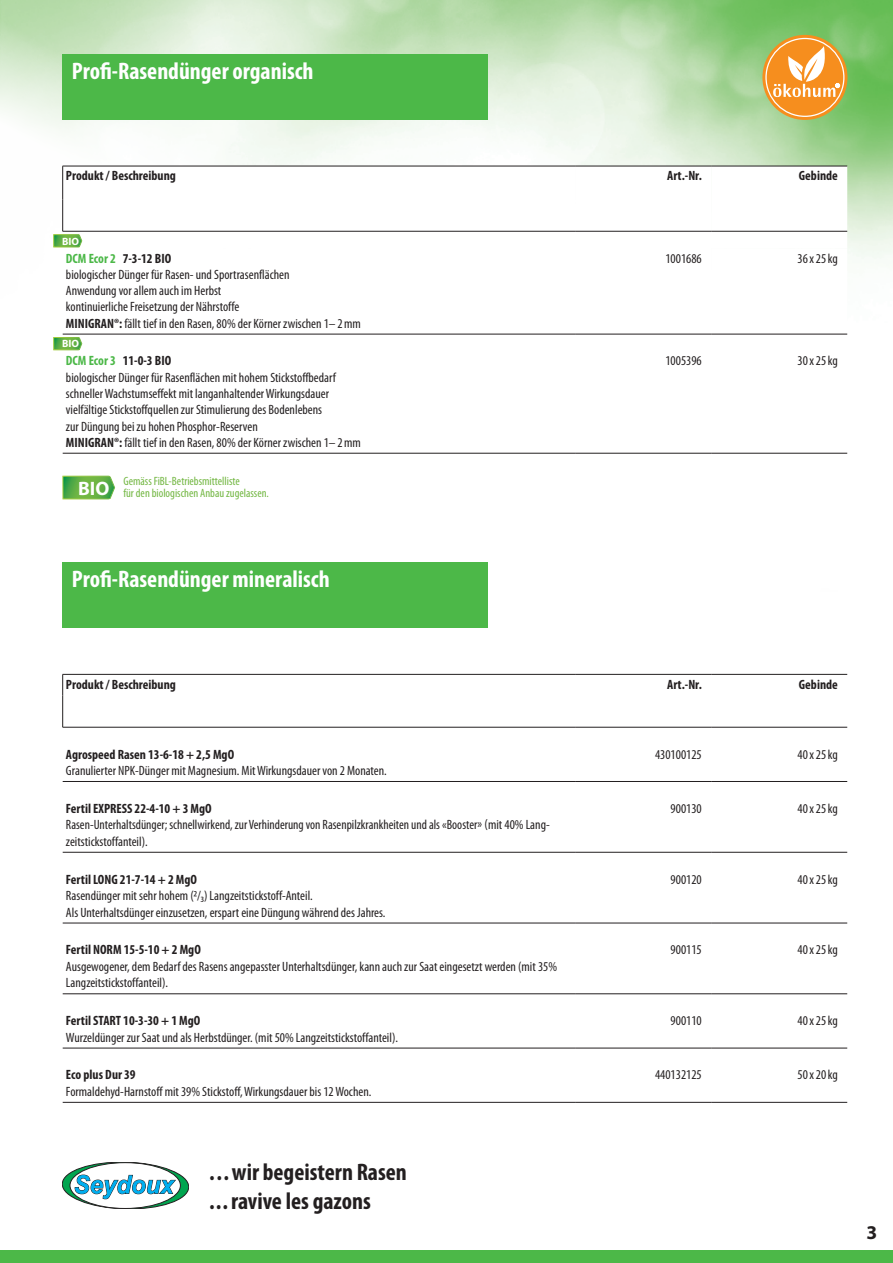
<style>
.page{position:relative;width:893px;height:1263px;background:#fff}
.page>*{position:absolute;margin:0;border:0;box-sizing:border-box;transform-origin:0 0}
.Seitentitel{font:700 condensed 24px "Myriad Pro";color:#fff}
.Seitentitel-2{font:700 condensed 24px "Myriad Pro";color:#231f20}
.t1{font:700 19.5px "Myriad Pro";color:#fff}
.t2{font:700 19.5px "Myriad Pro";color:#231f20}
.Tabelle_Titel{font:condensed 13.5px/16.5px "Myriad Pro";color:#231f20}
.t3{font:700 condensed 13.5px "Myriad Pro";color:#231f20}
.t4{font:condensed 12px "Myriad Pro";color:#73b743}
.t5{font:700 10.5px "Myriad Pro";color:#fff}
.s1{color:#4cb848}
.s2{font-weight:700}
</style>
<div class="page">
<div style="left:0;top:1250px;width:893px;height:13px;background:#4cb848"></div>
<img style="left:0;top:0;width:893px;height:591px">
<div style="left:63px;top:562px;width:425px;height:66px;background:#4cb848"></div>
<div style="left:63px;top:54px;width:425px;height:66px;background:#4cb848"></div>
<svg style="left:762px;top:35px;width:85px;height:85px;background:#f49833"></svg>
<div style="left:765px;top:38px;width:79px;height:79px;border:1px solid #fff;border-radius:50%"></div>
<svg style="left:773px;top:46px;width:67px;height:51px"></svg>
<svg style="left:63px;top:851px;width:784px;height:251px"></svg>
<svg style="left:62px;top:674px;width:785px;height:53px"></svg>
<hr style="left:575px;top:674px;width:136px;height:1px;background:#231f20">
<hr style="left:711px;top:674px;width:136px;height:1px;background:#231f20">
<hr style="left:62px;top:696px;width:1px;height:31px;background:#231f20">
<hr style="left:63px;top:1102px;width:512px;height:1px;background:#231f20">
<hr style="left:575px;top:1102px;width:136px;height:1px;background:#231f20">
<hr style="left:711px;top:1102px;width:136px;height:1px;background:#231f20">
<hr style="left:63px;top:727px;width:512px;height:1px;background:#231f20">
<hr style="left:575px;top:727px;width:136px;height:1px;background:#231f20">
<hr style="left:711px;top:727px;width:136px;height:1px;background:#231f20">
<hr style="left:63px;top:781px;width:512px;height:1px;background:#231f20">
<hr style="left:575px;top:781px;width:136px;height:1px;background:#231f20">
<hr style="left:711px;top:781px;width:136px;height:1px;background:#231f20">
<hr style="left:63px;top:852px;width:512px;height:1px;background:#231f20">
<hr style="left:575px;top:852px;width:136px;height:1px;background:#231f20">
<hr style="left:711px;top:852px;width:136px;height:1px;background:#231f20">
<hr style="left:63px;top:923px;width:512px;height:1px;background:#231f20">
<hr style="left:575px;top:923px;width:136px;height:1px;background:#231f20">
<hr style="left:711px;top:923px;width:136px;height:1px;background:#231f20">
<hr style="left:63px;top:993px;width:512px;height:1px;background:#231f20">
<hr style="left:575px;top:993px;width:136px;height:1px;background:#231f20">
<hr style="left:711px;top:993px;width:136px;height:1px;background:#231f20">
<hr style="left:63px;top:1048px;width:512px;height:1px;background:#231f20">
<hr style="left:575px;top:1048px;width:136px;height:1px;background:#231f20">
<hr style="left:711px;top:1048px;width:136px;height:1px;background:#231f20">
<svg style="left:63px;top:167px;width:784px;height:81px"></svg>
<svg style="left:63px;top:248px;width:784px;height:205px"></svg>
<hr style="left:63px;top:166px;width:512px;height:1px;background:#231f20">
<hr style="left:62px;top:166px;width:1px;height:34px;background:#231f20">
<hr style="left:575px;top:166px;width:136px;height:1px;background:#231f20">
<hr style="left:711px;top:166px;width:136px;height:1px;background:#231f20">
<hr style="left:62px;top:200px;width:1px;height:31px;background:#231f20">
<hr style="left:575px;top:334px;width:136px;height:1px;background:#231f20">
<hr style="left:711px;top:334px;width:136px;height:1px;background:#231f20">
<hr style="left:63px;top:453px;width:512px;height:1px;background:#231f20">
<hr style="left:575px;top:453px;width:136px;height:1px;background:#231f20">
<hr style="left:711px;top:453px;width:136px;height:1px;background:#231f20">
<hr style="left:63px;top:231px;width:512px;height:1px;background:#231f20">
<hr style="left:575px;top:231px;width:136px;height:1px;background:#231f20">
<hr style="left:711px;top:231px;width:136px;height:1px;background:#231f20">
<hr style="left:63px;top:334px;width:512px;height:1px;background:#231f20">
<svg style="left:53px;top:234px;width:29px;height:15px"></svg>
<svg style="left:53px;top:337px;width:29px;height:15px"></svg>
<svg style="left:62px;top:1162px;width:127px;height:47px"></svg>
<svg style="left:62px;top:475px;width:53px;height:27px"></svg>
<p class="Seitentitel" style="left:72px;top:56px;width:243px">Profi-Rasendünger organisch</p>
<p class="t3" style="left:66px;top:167px;width:111px">Produkt / Beschreibung</p>
<p class="t3" style="left:667px;top:167px;width:36px">Art.-Nr.</p>
<p class="t3" style="left:799px;top:167px;width:40px">Gebinde</p>
<p class="t5" style="left:62px;top:234px;width:18px">BIO</p>
<p class="t3" style="left:66px;top:250px;width:107px"><span class="s1">DCM Ecor 2</span> 7-3-12 BIO</p>
<p class="Tabelle_Titel" style="left:66px;top:266px;width:225px">biologischer Dünger für Rasen- und Sportrasenflächen</p>
<p class="Tabelle_Titel" style="left:66px;top:282px;width:157px">Anwendung vor allem auch im Herbst</p>
<p class="Tabelle_Titel" style="left:66px;top:299px;width:175px">kontinuierliche Freisetzung der Nährstoffe</p>
<p class="Tabelle_Titel" style="left:66px;top:315px;width:297px"><span class="s2">MINIGRAN®:</span> fällt tief in den Rasen, 80% der Körner zwischen 1– 2mm</p>
<p class="t5" style="left:62px;top:337px;width:18px">BIO</p>
<p class="t3" style="left:66px;top:353px;width:107px"><span class="s1">DCM Ecor 3</span> 11-0-3 BIO</p>
<p class="Tabelle_Titel" style="left:66px;top:369px;width:271px">biologischer Dünger für Rasenflächen mit hohem Stickstoffbedarf</p>
<p class="Tabelle_Titel" style="left:66px;top:385px;width:265px">schneller Wachstumseffekt mit langanhaltender Wirkungsdauer</p>
<p class="Tabelle_Titel" style="left:66px;top:401px;width:258px">vielfältige Stickstoffquellen zur Stimulierung des Bodenlebens</p>
<p class="Tabelle_Titel" style="left:66px;top:418px;width:297px">zur Düngung bei zu hohen Phosphor-Reserven<br><span class="s2">MINIGRAN®:</span> fällt tief in den Rasen, 80% der Körner zwischen 1– 2mm</p>
<p class="t4" style="left:123px;top:473px;width:118px">Gemäss FiBL-Betriebsmittelliste</p>
<p class="t1" style="left:78px;top:475px;width:33px">BIO</p>
<p class="t4" style="left:123px;top:485px;width:147px">für den biologischen Anbau zugelassen.</p>
<p class="Seitentitel" style="left:72px;top:564px;width:259px">Profi-Rasendünger mineralisch</p>
<p class="Tabelle_Titel" style="left:665px;top:250px;width:38px">1001686</p>
<p class="Tabelle_Titel" style="left:797px;top:250px;width:42px">36x25kg</p>
<p class="Tabelle_Titel" style="left:665px;top:353px;width:38px">1005396</p>
<p class="Tabelle_Titel" style="left:797px;top:353px;width:42px">30x25kg</p>
<p class="t3" style="left:66px;top:676px;width:111px">Produkt / Beschreibung</p>
<p class="t3" style="left:667px;top:676px;width:36px">Art.-Nr.</p>
<p class="t3" style="left:799px;top:676px;width:40px">Gebinde</p>
<p class="t3" style="left:66px;top:746px;width:170px">Agrospeed Rasen 13-6-18 + 2,5 MgO</p>
<p class="Tabelle_Titel" style="left:66px;top:762px;width:322px">Granulierter NPK-Dünger mit Magnesium. Mit Wirkungsdauer von 2 Monaten.</p>
<p class="t3" style="left:66px;top:800px;width:147px">Fertil EXPRESS 22-4-10 + 3 MgO</p>
<p class="Tabelle_Titel" style="left:66px;top:816px;width:485px">Rasen-Unterhaltsdünger; schnellwirkend, zur Verhinderung von Rasenpilzkrankheiten und als «Booster» (mit 40% Lang&shy;zeitstickstoffanteil).</p>
<p class="t3" style="left:66px;top:871px;width:133px">Fertil LONG 21-7-14 + 2 MgO</p>
<p class="Tabelle_Titel" style="left:66px;top:887px;width:321px">Rasendünger mit sehr hohem (²/₃) Langzeitstickstoff-Anteil.<br>Als Unterhaltsdünger einzusetzen, erspart eine Düngung während des Jahres.</p>
<p class="t3" style="left:66px;top:941px;width:136px">Fertil NORM 15-5-10 + 2 MgO</p>
<p class="Tabelle_Titel" style="left:66px;top:958px;width:493px">Ausgewogener, dem Bedarf des Rasens angepasster Unterhaltsdünger, kann auch zur Saat eingesetzt werden (mit 35%<br>Langzeitstickstoffanteil).</p>
<p class="t3" style="left:66px;top:1012px;width:136px">Fertil START 10-3-30 + 1 MgO</p>
<p class="Tabelle_Titel" style="left:66px;top:1029px;width:334px">Wurzeldünger zur Saat und als Herbstdünger. (mit 50% Langzeitstickstoffanteil).</p>
<p class="t3" style="left:66px;top:1066px;width:71px">Eco plus Dur 39</p>
<p class="Tabelle_Titel" style="left:66px;top:1083px;width:307px">Formaldehyd-Harnstoff mit 39% Stickstoff, Wirkungsdauer bis 12 Wochen.</p>
<p class="Seitentitel-2" style="left:209px;top:1157px;width:199px">...wir begeistern Rasen</p>
<p class="Seitentitel-2" style="left:209px;top:1186px;width:163px">...ravive les gazons</p>
<p class="Tabelle_Titel" style="left:655px;top:746px;width:48px">430100125</p>
<p class="Tabelle_Titel" style="left:797px;top:746px;width:42px">40x25kg</p>
<p class="Tabelle_Titel" style="left:671px;top:800px;width:33px">900130</p>
<p class="Tabelle_Titel" style="left:797px;top:800px;width:42px">40x25kg</p>
<p class="Tabelle_Titel" style="left:671px;top:871px;width:33px">900120</p>
<p class="Tabelle_Titel" style="left:797px;top:871px;width:42px">40x25kg</p>
<p class="Tabelle_Titel" style="left:671px;top:941px;width:33px">900115</p>
<p class="Tabelle_Titel" style="left:797px;top:941px;width:42px">40x25kg</p>
<p class="Tabelle_Titel" style="left:671px;top:1012px;width:33px">900110</p>
<p class="Tabelle_Titel" style="left:797px;top:1012px;width:42px">40x25kg</p>
<p class="Tabelle_Titel" style="left:655px;top:1066px;width:48px">440132125</p>
<p class="Tabelle_Titel" style="left:797px;top:1066px;width:42px">50x20kg</p>
<p class="t2" style="left:867px;top:1220px;width:12px">3</p>
</div>
